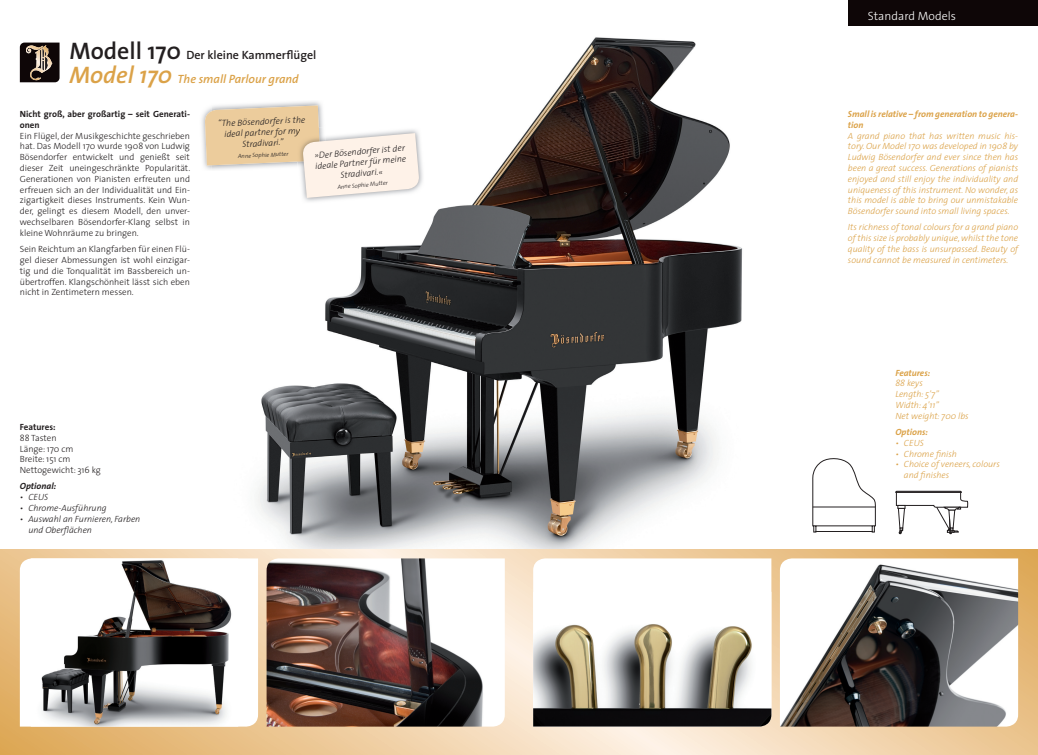
<style>
.page{position:relative;width:1038px;height:755px;background:#fff}
.page>*{position:absolute;margin:0;border:0;box-sizing:border-box;transform-origin:0 0}
.t1{font:600 12px/24px "The Sans";color:#231f20}
.t2{font:300 12px "The Sans";color:#fff}
.t3{font:300 9px/10.8px "The Sans";color:#231f20;text-align:justify}
.t4{font:italic 300 9px/10.8px "The Sans";color:#dba248}
.t5{font:italic 300 9px/10.8px "The Sans";color:#231f20;text-align:center}
.t6{font:italic 700 9px/10.8px "The Sans";color:#dba248}
.t7{font:700 9px/10.8px "The Sans";color:#231f20}
.t8{font:italic 700 9px "The Sans";color:#231f20}
.t9{font:italic 300 6px "The Sans";color:#231f20}
.s1{font-size:24px}
.s2{font-style:italic;font-size:24px;color:#dba248}
.s3{font-style:italic;color:#dba248}
</style>
<div class="page">
<img style="left:257px;top:37px;width:486px;height:512px">
<svg style="left:0;top:549px;width:1037px;height:205px"></svg>
<svg style="left:20px;top:558px;width:238px;height:168px"></svg>
<img style="left:31px;top:558px;width:207px;height:168px">
<svg style="left:533px;top:558px;width:238px;height:33px"></svg>
<img style="left:533px;top:591px;width:238px;height:135px">
<img style="left:266px;top:558px;width:239px;height:168px">
<img style="left:780px;top:558px;width:238px;height:168px">
<svg style="left:812px;top:458px;width:63px;height:74px"></svg>
<svg style="left:895px;top:490px;width:73px;height:44px"></svg>
<svg style="left:20px;top:43px;width:40px;height:39px"></svg>
<div style="left:848px;top:0;width:189px;height:26px;background:#0e0607"></div>
<img style="left:201px;top:100px;width:124px;height:64px">
<img style="left:297px;top:128px;width:127px;height:75px">
<svg style="left:204px;top:105px;width:216px;height:93px"></svg>
<h1 class="t1" style="left:69px;top:42px;width:248px"><span class="s1">Modell 170</span> Der kleine Kammerflügel<br><span class="s2">Model 170</span> <span class="s3">The small Parlour grand</span></h1>
<p class="t7" style="left:20px;top:108px;width:172px">Nicht groß, aber großartig – seit Generati&shy;onen</p>
<p class="t3" style="left:20px;top:130px;width:172px">Ein Flügel, der Musikgeschichte geschrieben hat. Das Modell 170 wurde 1908 von Ludwig Bösendorfer entwickelt und genießt seit dieser Zeit uneingeschränkte Popularität.<br>Generationen von Pianisten erfreuten und erfreuen sich an der Individualität und Ein&shy;zigartigkeit dieses Instruments. Kein Wun&shy;der, gelingt es diesem Modell, den unver&shy;wechselbaren Bösendorfer-Klang selbst in kleine Wohnräume zu bringen.</p>
<p class="t3" style="left:20px;top:243px;width:172px">Sein Reichtum an Klangfarben für einen Flü&shy;gel dieser Abmessungen ist wohl einzigar&shy;tig und die Tonqualität im Bassbereich un&shy;übertroffen. Klangschönheit lässt sich eben nicht in Zentimetern messen.</p>
<p class="t5" style="left:218px;top:118px;width:89px;rotate:-3deg">“The Bösendorfer is the ideal partner for m y<br>Stradivari.”</p>
<p class="t9" style="left:238px;top:151px;width:52px;rotate:-2deg">Anne Sophie M utter</p>
<p class="t5" style="left:314px;top:150px;width:93px;rotate:-5deg">»D er Bösendorfer ist der ideale Partner für m eine<br>Stradivari.«</p>
<p class="t9" style="left:337px;top:182px;width:52px;rotate:-5deg">Anne Sophie M utter</p>
<p class="t7" style="left:20px;top:421px;width:37px">Features:</p>
<p class="t3" style="left:20px;top:431px;width:83px;text-align:left">88 Tasten<br>Länge: 170 cm<br>Breite: 151 cm<br>Nettogewicht: 316 kg</p>
<p class="t8" style="left:20px;top:478px;width:38px">Optional:</p>
<p class="t5" style="left:20px;top:491px;width:30px">• CEUS</p>
<p class="t5" style="left:20px;top:502px;width:88px">• Chrome-Ausführung</p>
<p class="t5" style="left:28px;top:512px;width:113px;text-align:left;text-indent:-9px">• Auswahl an Furnieren, Farben und Oberflächen</p>
<h1 class="t2" style="left:867px;top:6px;width:90px">Standard Models</h1>
<p class="t6" style="left:848px;top:108px;width:172px">Small is relative – from generation to genera&shy;tion</p>
<p class="t4" style="left:848px;top:130px;width:172px;text-align:justify">A grand piano that has written music his&shy;tory. Our Model 170 was developed in 1908 by Ludwig Bösendorfer and ever since then has been a great success. Generations ofpianists enjoyed and still enjoy the individuality and uniqueness ofthis instrument. No wonder, as this model is able to bring our unmistakable Bösendorfer sound into small living spaces.</p>
<p class="t4" style="left:848px;top:221px;width:174px">Its richness oftonal colours for a grand piano ofthis size is probably unique, whilst the tone quality ofthe bass is unsurpassed. Beauty of sound cannot be measured in centimeters.</p>
<p class="t6" style="left:895px;top:366px;width:36px">Features:</p>
<p class="t4" style="left:895px;top:377px;width:75px">88 keys<br>Length: 5’7”<br>Width: 4’11”<br>Net weight: 700 lbs</p>
<p class="t6" style="left:895px;top:426px;width:34px">Options:</p>
<p class="t4" style="left:895px;top:436px;width:30px">• CEUS</p>
<p class="t4" style="left:895px;top:447px;width:63px">• Chrome finish</p>
<p class="t4" style="left:903px;top:458px;width:97px;text-indent:-9px">• Choice ofveneers, colours and finishes</p>
</div>
